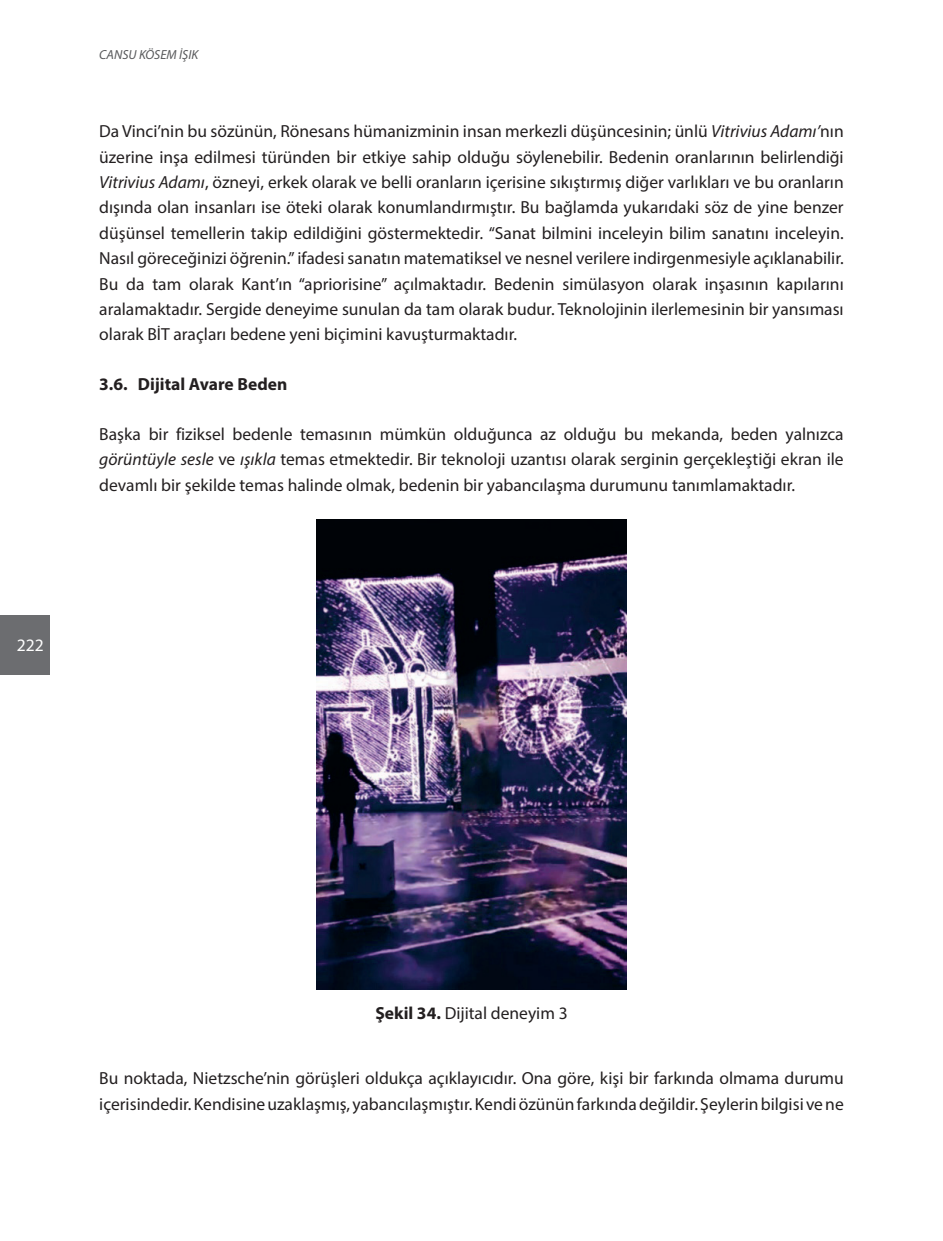
<style>
.page{position:relative;width:943px;height:1241px;background:#fff}
.page>*{position:absolute;margin:0;border:0;box-sizing:border-box;transform-origin:0 0}
.t1{font:17.5px/25.4px "Myriad Pro";color:#231f20;text-align:justify}
.t2{font:700 17.5px "Myriad Pro";color:#231f20}
.t3{font:17.5px "Myriad Pro";color:#fff}
.t4{font:italic 13.12px "Myriad Pro";color:#57585a}
.s1{font-style:italic}
.s2{font-weight:700}
</style>
<div class="page">
<div style="left:0;top:615px;width:50px;height:60px;background:#6c6d70"></div>
<img style="left:316px;top:519px;width:311px;height:470px">
<p class="t4" style="left:99px;top:47px;width:100px">CANSU KÖSEM İŞIK</p>
<p class="t1" style="left:99px;top:118px;width:746px">Da Vinci’nin bu sözünün, Rönesans hümanizminin insan merkezli düşüncesinin; ünlü <span class="s1">Vitrivius Adamı’</span>nın üzerine inşa edilmesi türünden bir etkiye sahip olduğu söylenebilir. Bedenin oranlarının belirlendiği <span class="s1">Vitrivius Adamı</span>, özneyi, erkek olarak ve belli oranların içerisine sıkıştırmış diğer varlıkları ve bu oranların dışında olan insanları ise öteki olarak konumlandırmıştır. Bu bağlamda yukarıdaki söz de yine benzer düşünsel temellerin takip edildiğini göstermektedir<span class="s1">.</span> “Sanat bilmini inceleyin bilim sanatını inceleyin.<br>Nasıl göreceğinizi öğrenin.”ifadesi sanatın matematiksel ve nesnel verilere indirgenmesiyle açıklanabilir.<br>Bu da tam olarak Kant’ın “apriorisine” açılmaktadır. Bedenin simülasyon olarak inşasının kapılarını aralamaktadır. Sergide deneyime sunulan da tam olarak budur. Teknolojinin ilerlemesinin bir yansıması olarak BİT araçları bedene yeni biçimini kavuşturmaktadır.</p>
<p class="t2" style="left:99px;top:372px;width:189px">3.6. Dijital Avare Beden</p>
<p class="t1" style="left:99px;top:421px;width:746px">Başka bir fiziksel bedenle temasının mümkün olduğunca az olduğu bu mekanda, beden yalnızca <span class="s1">görüntüyle sesle</span> ve <span class="s1">ışıkla</span> temas etmektedir. Bir teknoloji uzantısı olarak serginin gerçekleştiği ekran ile devamlı bir şekilde temas halinde olmak, bedenin bir yabancılaşma durumunu tanımlamaktadır.</p>
<p class="t3" style="left:17px;top:634px;width:28px">222</p>
<p class="t1" style="left:375px;top:1000px;width:194px"><span class="s2">Şekil 34.</span> Dijital deneyim 3</p>
<p class="t1" style="left:99px;top:1065px;width:746px">Bu noktada, Nietzsche’nin görüşleri oldukça açıklayıcıdır. Ona göre, kişi bir farkında olmama durumu içerisindedir. Kendisine uzaklaşmış, yabancılaşmıştır. Kendi özünün farkında değildir. Şeylerin bilgisi ve ne</p>
</div>
